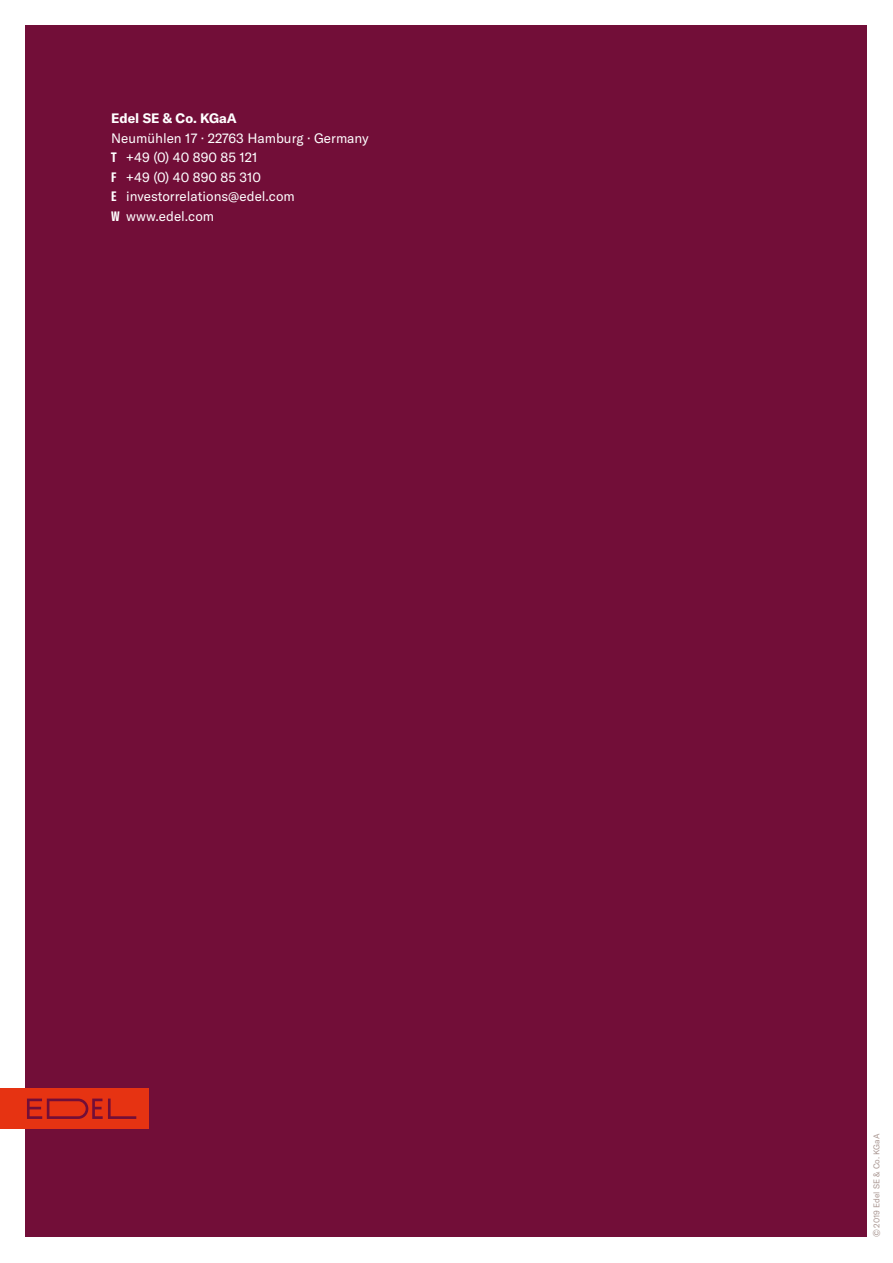
<style>
.page{position:relative;width:893px;height:1263px;background:#fff}
.page>*{position:absolute;margin:0;border:0;box-sizing:border-box;transform-origin:0 0}
.t1{font:13.5px/19.5px "GT America";color:#fff}
.t2{font:700 13.5px "GT America";color:#fff}
.t3{font:8.25px "GT America";color:#aa9893}
.s1{font-weight:700;font-stretch:extra-condensed}
.s2{font-family:"Bundesbahn Pi Three"}
</style>
<div class="page">
<div style="left:26px;top:26px;width:841px;height:1211px;background:#720e38"></div>
<div style="left:0;top:1089px;width:149px;height:40px;background:#e63312"></div>
<svg style="left:27px;top:1098px;width:109px;height:21px"></svg>
<p class="t2" style="left:111px;top:110px;width:127px">Edel SE &amp; Co. KGaA</p>
<p class="t1" style="left:111px;top:128px;width:259px">Neumühlen 17 · 22763 Hamburg · Germany<br><span class="s1">T</span> +49 (0) 40 890 85 121<br><span class="s1">F</span> +49 (0) 40 890 85 310<br><span class="s1">E</span> investorrelations@edel.com<br><span class="s1">W</span> www.edel.com</p>
<p class="t3" style="left:872px;top:1237px;width:105px;rotate:-90deg"><span class="s2">C</span> 2019 Edel SE &amp; Co. KGaA</p>
</div>
